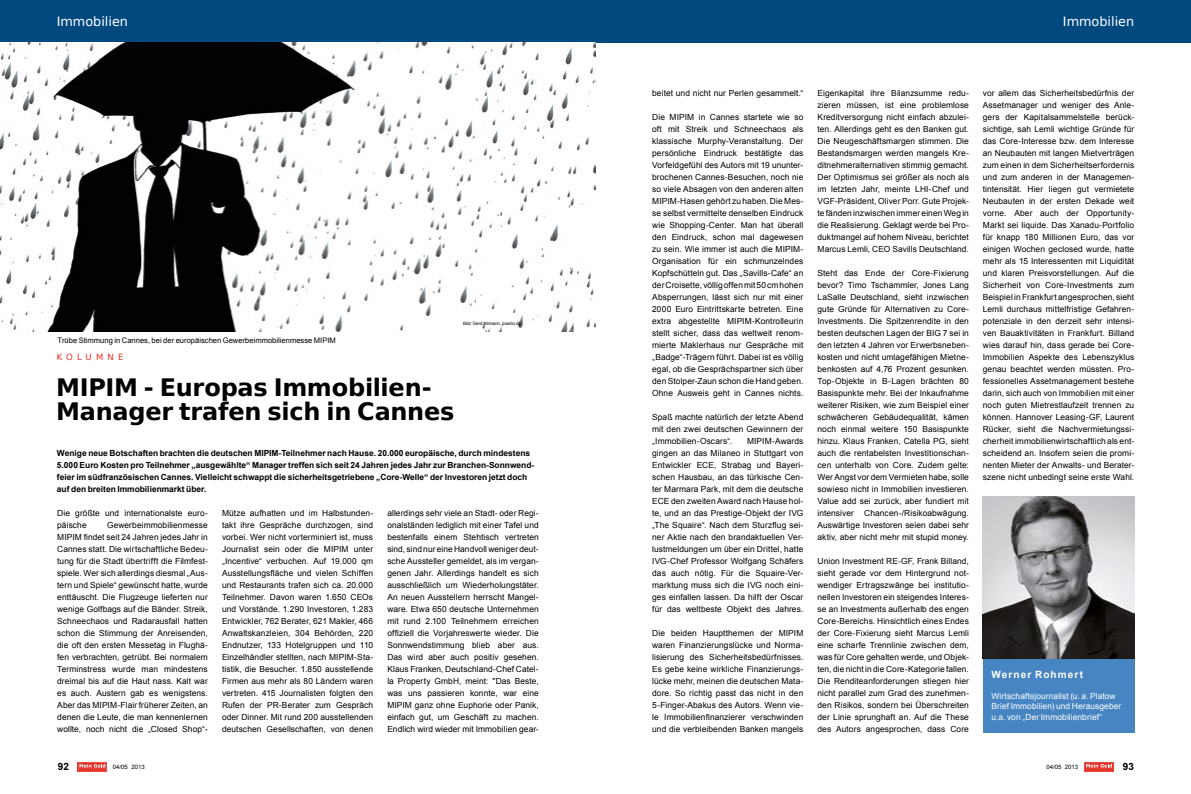
<style>
.page{position:relative;width:1191px;height:794px;background:#fff}
.page>*{position:absolute;margin:0;border:0;box-sizing:border-box;transform-origin:0 0}
.t1{font:700 24px/24px "Bitstream Vera Sans";letter-spacing:-.01em;color:#000}
.t2{font:12.8px "Bitstream Vera Sans";color:#fff}
.t3{font:700 10px "Arial";letter-spacing:.11em;color:#fff}
.t4{font:700 10px "Arial";color:#000}
.t5{font:8.5px "Bitstream Vera Sans";letter-spacing:.5em;color:#e63027}
.t6{font:8.4px/12px "Arial";letter-spacing:.01em;color:#000;text-align:justify}
.t7{font:700 8.4px/12px "Arial";color:#000}
.t8{font:8.4px/10.5px "Arial";letter-spacing:.01em;color:#fff}
.t9{font:7.6px "Arial";color:#000}
.t10{font:6px "Arial";color:#000}
.t11{font:4.5px "Arial";color:#000}
</style>
<div class="page">
<div style="left:0;top:0;width:595px;height:42px;background:#00497f"></div>
<div style="left:595px;top:0;width:596px;height:42px;background:#00497f"></div>
<svg style="left:78px;top:762px;width:29px;height:9px"></svg>
<svg style="left:1084px;top:762px;width:29px;height:9px"></svg>
<img style="left:0;top:42px;width:595px;height:289px">
<div style="left:982px;top:496px;width:152px;height:236px;background:#4685c1"></div>
<img style="left:982px;top:496px;width:152px;height:163px">
<h2 class="t2" style="left:57px;top:15px;width:73px">Immobilien</h2>
<h2 class="t2" style="left:1063px;top:15px;width:73px">Immobilien</h2>
<p class="t9" style="left:57px;top:335px;width:280px">Trübe Stimmung in Cannes, bei der europäischen Gewerbeimmobilienmesse MIPIM</p>
<p class="t5" style="left:57px;top:352px;width:68px">Kolumne</p>
<p class="t11" style="left:463px;top:320px;width:60px">Bild: Gerd Altmann, pixelio.de</p>
<h1 class="t1" style="left:56px;top:376px;width:400px">MIPIM - Europas Immobilien-<br>Manager trafen sich in Cannes</h1>
<p class="t7" style="left:57px;top:447px;width:479px">Wenige neue Botschaften brachten die deutschen MIPIM-Teilnehmer nach Hause. 20.000 europäische, durch mindestens 5.000 Euro Kosten pro Teilnehmer „ausgewählte“ Manager treffen sich seit 24 Jahren jedes Jahr zur Branchen-Sonnwend&shy;feier im südfranzösischen Cannes. Vielleicht schwappt die sicherheitsgetriebene „Core-Welle“ der Investoren jetzt doch auf den breiten Immobilienmarkt über.</p>
<p class="t6" style="left:222px;top:507px;width:153px">Mütze aufhatten und im Halbstunden&shy;takt ihre Gespräche durchzogen, sind vorbei. Wer nicht vorterminiert ist, muss Journalist sein oder die MIPIM unter „Incentive“ verbuchen. Auf 19.000 qm Ausstellungsfläche und vielen Schiffen und Restaurants trafen sich ca. 20.000<br>Teilnehmer. Davon waren 1.650 CEOs und Vorstände. 1.290 Investoren, 1.283<br>Entwickler, 762 Berater, 621 Makler, 466<br>Anwaltskanzleien, 304 Behörden, 220<br>Endnutzer, 133 Hotelgruppen und 110<br>Einzelhändler stellten, nach MIPIM-Sta&shy;tistik, die Besucher. 1.850 ausstellende Firmen aus mehr als 80 Ländern waren vertreten. 415 Journalisten folgten den Rufen der PR-Berater zum Gespräch oder Dinner. Mit rund 200 ausstellenden deutschen Gesellschaften, von denen</p>
<p class="t6" style="left:387px;top:507px;width:153px">allerdings sehr viele an Stadt- oder Regi&shy;onalständen lediglich mit einer Tafel und bestenfalls einem Stehtisch vertreten sind, sind nur eine Handvoll weniger deut&shy;sche Aussteller gemeldet, als im vergan&shy;genen Jahr. Allerdings handelt es sich ausschließlich um Wiederholungstäter.<br>An neuen Ausstellern herrscht Mangel&shy;ware. Etwa 650 deutsche Unternehmen mit rund 2.100 Teilnehmern erreichen offiziell die Vorjahreswerte wieder. Die Sonnwendstimmung blieb aber aus.<br>Das wird aber auch positiv gesehen.<br>Klaus Franken, Deutschland-Chef Catel&shy;la Property GmbH, meint: "Das Beste, was uns passieren konnte, war eine MIPIM ganz ohne Euphorie oder Panik, einfach gut, um Geschäft zu machen.<br>Endlich wird wieder mit Immobilien gear-</p>
<p class="t6" style="left:57px;top:507px;width:152px">Die größte und internationalste euro&shy;päische</p>
<p class="t6" style="left:57px;top:519px;width:152px;text-indent:50px">Gewerbeimmobilienmesse MIPIM findet seit 24 Jahren jedes Jahr in Cannes statt. Die wirtschaftliche Bedeu&shy;tung für die Stadt übertrifft die Filmfest&shy;spiele. Wer sich allerdings diesmal „Aus&shy;tern und Spiele“ gewünscht hatte, wurde enttäuscht. Die Flugzeuge lieferten nur wenige Golfbags auf die Bänder. Streik, Schneechaos und Radarausfall hatten schon die Stimmung der Anreisenden, die oft den ersten Messetag in Flughä&shy;fen verbrachten, getrübt. Bei normalem Terminstress wurde man mindestens dreimal bis auf die Haut nass. Kalt war es auch. Austern gab es wenigstens.<br>Aber das MIPIM-Flair früherer Zeiten, an denen die Leute, die man kennenlernen wollte, noch nicht die „Closed Shop“-</p>
<p class="t6" style="left:652px;top:87px;width:153px">beitet und nicht nur Perlen gesammelt.“</p>
<p class="t6" style="left:652px;top:111px;width:153px">Die MIPIM in Cannes startete wie so oft mit Streik und Schneechaos als klassische Murphy-Veranstaltung. Der persönliche Eindruck bestätigte das Vorfeldgefühl des Autors mit 19 ununter&shy;brochenen Cannes-Besuchen, noch nie so viele Absagen von den anderen alten MIPIM-Hasen gehört zu haben. Die Mes&shy;se selbst vermittelte denselben Eindruck wie Shopping-Center. Man hat überall den Eindruck, schon mal dagewesen zu sein. Wie immer ist auch die MIPIM-Organisation für ein schmunzelndes Kopfschütteln gut. Das „Savills-Cafe“ an der Croisette, völlig offen mit 50 cm hohen Absperrungen, lässt sich nur mit einer 2000 Euro Eintrittskarte betreten. Eine extra abgestellte MIPIM-Kontrolleurin stellt sicher, dass das weltweit renom&shy;mierte Maklerhaus nur Gespräche mit „Badge“-Trägern führt. Dabei ist es völlig egal, ob die Gesprächspartner sich über den Stolper-Zaun schon die Hand geben.<br>Ohne Ausweis geht in Cannes nichts.</p>
<p class="t6" style="left:652px;top:411px;width:153px">Spaß machte natürlich der letzte Abend mit den zwei deutschen Gewinnern der „Immobilien-Oscars“.</p>
<p class="t6" style="left:652px;top:435px;width:153px;text-indent:95px">MIPIM-Awards gingen an das Milaneo in Stuttgart von Entwickler ECE, Strabag und Bayeri&shy;schen Hausbau, an das türkische Cen&shy;ter Marmara Park, mit dem die deutsche ECE den zweiten Award nach Hause hol&shy;te, und an das Prestige-Objekt der IVG „The Squaire“. Nach dem Sturzflug sei&shy;ner Aktie nach den brandaktuellen Ver&shy;lustmeldungen um über ein Drittel, hatte IVG-Chef Professor Wolfgang Schäfers das auch nötig. Für die Squaire-Ver&shy;marktung muss sich die IVG noch eini&shy;ges einfallen lassen. Da hilft der Oscar für das weltbeste Objekt des Jahres.</p>
<p class="t6" style="left:652px;top:627px;width:153px">Die beiden Hauptthemen der MIPIM waren Finanzierungslücke und Norma&shy;lisierung des Sicherheitsbedürfnisses.<br>Es gebe keine wirkliche Finanzierungs&shy;lücke mehr, meinen die deutschen Mata&shy;dore. So richtig passt das nicht in den 5-Finger-Abakus des Autors. Wenn vie&shy;le Immobilienfinanzierer verschwinden und die verbleibenden Banken mangels</p>
<p class="t6" style="left:817px;top:87px;width:153px">Eigenkapital ihre Bilanzsumme redu&shy;zieren müssen, ist eine problemlose Kreditversorgung nicht einfach abzulei&shy;ten. Allerdings geht es den Banken gut.<br>Die Neugeschäftsmargen stimmen. Die Bestandsmargen werden mangels Kre&shy;ditnehmeralternativen stimmig gemacht.<br>Der Optimismus sei größer als noch als im letzten Jahr, meinte LHI-Chef und VGF-Präsident, Oliver Porr. Gute Projek&shy;te fänden inzwischen immer einen Weg in die Realisierung. Geklagt werde bei Pro&shy;duktmangel auf hohem Niveau, berichtet Marcus Lemli, CEO Savills Deutschland.</p>
<p class="t6" style="left:817px;top:267px;width:153px">Steht das Ende der Core-Fixierung bevor? Timo Tschammler, Jones Lang LaSalle Deutschland, sieht inzwischen gute Gründe für Alternativen zu Core-Investments. Die Spitzenrendite in den besten deutschen Lagen der BIG 7 sei in den letzten 4 Jahren vor Erwerbsneben&shy;kosten und nicht umlagefähigen Mietne&shy;benkosten auf 4,76 Prozent gesunken.<br>Top-Objekte in B-Lagen brächten 80<br>Basispunkte mehr. Bei der Inkaufnahme weiterer Risiken, wie zum Beispiel einer schwächeren Gebäudequalität, kämen noch einmal weitere 150 Basispunkte hinzu. Klaus Franken, Catella PG, sieht auch die rentabelsten Investitionschan&shy;cen unterhalb von Core. Zudem gelte:<br>Wer Angst vor dem Vermieten habe, solle sowieso nicht in Immobilien investieren.<br>Value add sei zurück, aber fundiert mit intensiver Chancen-/Risikoabwägung.<br>Auswärtige Investoren seien dabei sehr aktiv, aber nicht mehr mit stupid money.</p>
<p class="t6" style="left:817px;top:555px;width:153px">Union Investment RE-GF, Frank Billand, sieht gerade vor dem Hintergrund not&shy;wendiger Ertragszwänge bei institutio&shy;nellen Investoren ein steigendes Interes&shy;se an Investments außerhalb des engen Core-Bereichs. Hinsichtlich eines Endes der Core-Fixierung sieht Marcus Lemli eine scharfe Trennlinie zwischen dem, was für Core gehalten werde, und Objek&shy;ten, die nicht in die Core-Kategorie fallen.<br>Die Renditeanforderungen stiegen hier nicht parallel zum Grad des zunehmen&shy;den Risikos, sondern bei Überschreiten der Linie sprunghaft an. Auf die These des Autors angesprochen, dass Core</p>
<p class="t6" style="left:982px;top:87px;width:153px">vor allem das Sicherheitsbedürfnis der Assetmanager und weniger des Anle&shy;gers der Kapitalsammelstelle berück&shy;sichtige, sah Lemli wichtige Gründe für das Core-Interesse bzw. dem Interesse an Neubauten mit langen Mietverträgen zum einen in dem Sicherheitserfordernis und zum anderen in der Managemen&shy;tintensität. Hier liegen gut vermietete Neubauten in der ersten Dekade weit vorne. Aber auch der Opportunity-Markt sei liquide. Das Xanadu-Portfolio für knapp 180 Millionen Euro, das vor einigen Wochen geclosed wurde, hatte mehr als 15 Interessenten mit Liquidität und klaren Preisvorstellungen. Auf die Sicherheit von Core-Investments zum Beispiel in Frankfurt angesprochen, sieht Lemli durchaus mittelfristige Gefahren&shy;potenziale in den derzeit sehr intensi&shy;ven Bauaktivitäten in Frankfurt. Billand wies darauf hin, dass gerade bei Core-Immobilien Aspekte des Lebenszyklus genau beachtet werden müssten. Pro&shy;fessionelles Assetmanagement bestehe darin, sich auch von Immobilien mit einer noch guten Mietrestlaufzeit trennen zu können. Hannover Leasing-GF, Laurent Rücker, sieht die Nachvermietungssi&shy;cherheit immobilienwirtschaftlich als ent&shy;scheidend an. Insofern seien die promi&shy;nenten Mieter der Anwalts- und Berater&shy;szene nicht unbedingt seine erste Wahl.</p>
<p class="t3" style="left:991px;top:667px;width:93px">Werner Rohmert</p>
<p class="t8" style="left:991px;top:691px;width:131px">Wirtschaftsjournalist (u. a. Platow<br>Brief Immobilien) und Herausgeber u.a. von „Der Immobilienbrief“</p>
<p class="t4" style="left:58px;top:759px;width:13px">92</p>
<p class="t10" style="left:113px;top:762px;width:33px">04/05 2013</p>
<p class="t10" style="left:1046px;top:762px;width:33px">04/05 2013</p>
<p class="t4" style="left:1122px;top:759px;width:13px">93</p>
</div>
